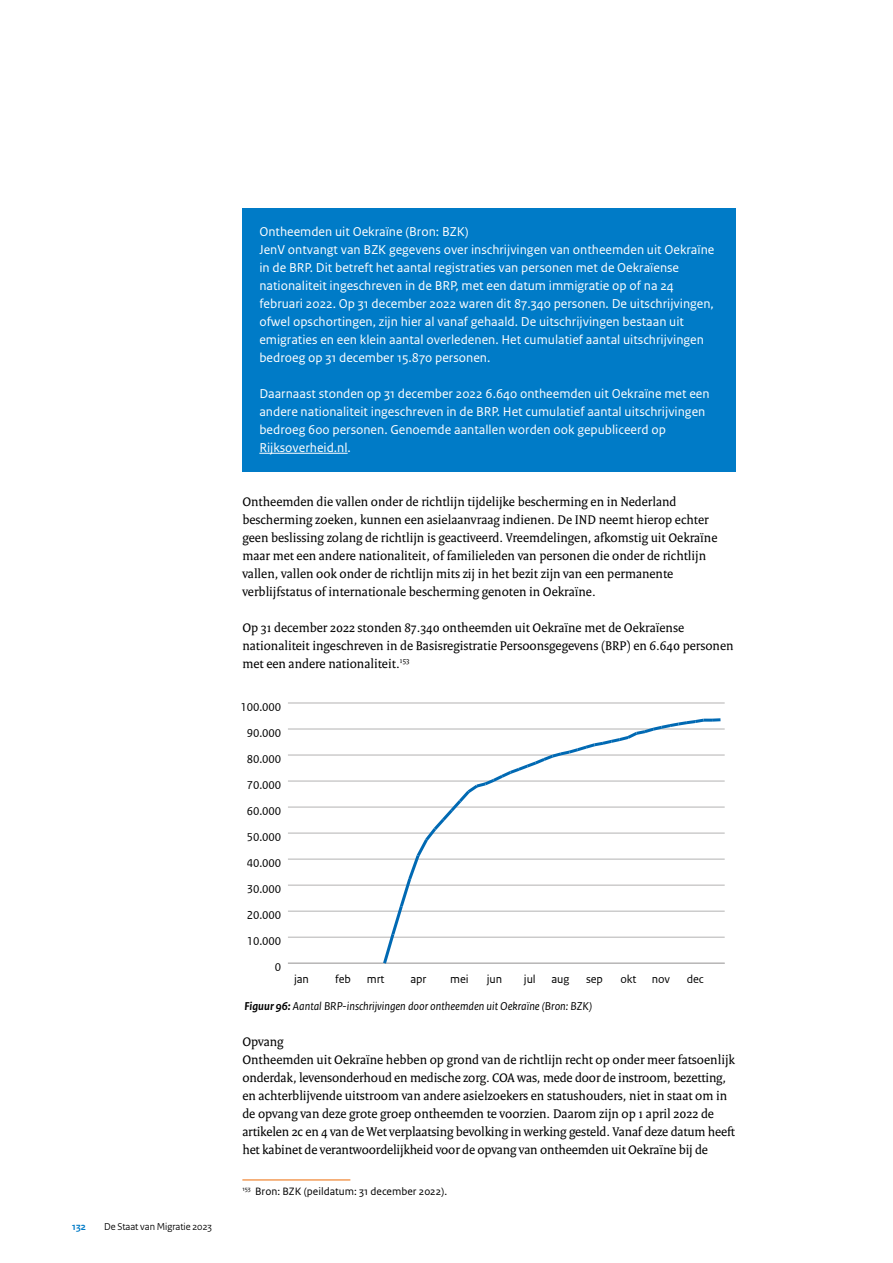
<style>
.page{position:relative;width:893px;height:1263px;background:#fff}
.page>*{position:absolute;margin:0;border:0;box-sizing:border-box;transform-origin:0 0}
._10_RO_Broodtekst_Serif{font:13.5px/18px "Rijksoverheid Serif";color:#000}
.Kader_broodtekst{font:13.5px/18px "Rijksoverheid Sans Text";color:#fff}
.t1{font:12px "Rijksoverheid Sans Text TT";letter-spacing:-.01em;color:#000}
.Figuurtitel{font:italic 12px "Rijksoverheid Sans Text";color:#000}
._14_RO_Voetnoot{font:11.25px "Rijksoverheid Sans Text";color:#000}
.t2{font:10.5px "Rijksoverheid Sans Heading";color:#000}
.t3{font:700 10.5px "Rijksoverheid Sans Heading";color:#007bc7}
.s1{font-weight:700}
</style>
<div class="page">
<div style="left:242px;top:208px;width:494px;height:47px;background:#007bc7"></div>
<div style="left:242px;top:226px;width:494px;height:155px;background:#007bc7"></div>
<div style="left:242px;top:370px;width:494px;height:101px;background:#007bc7"></div>
<hr style="left:259px;top:453px;width:89px;height:1px;background:#fff">
<hr style="left:288px;top:963px;width:437px;height:1px;background:#b3b2b2">
<hr style="left:288px;top:937px;width:437px;height:1px;background:#b3b2b2">
<hr style="left:288px;top:911px;width:437px;height:1px;background:#b3b2b2">
<hr style="left:288px;top:885px;width:437px;height:1px;background:#b3b2b2">
<hr style="left:288px;top:859px;width:437px;height:1px;background:#b3b2b2">
<hr style="left:288px;top:833px;width:437px;height:1px;background:#b3b2b2">
<hr style="left:288px;top:807px;width:437px;height:1px;background:#b3b2b2">
<hr style="left:288px;top:781px;width:437px;height:1px;background:#b3b2b2">
<hr style="left:288px;top:755px;width:437px;height:1px;background:#b3b2b2">
<hr style="left:288px;top:729px;width:437px;height:1px;background:#b3b2b2">
<hr style="left:288px;top:703px;width:437px;height:1px;background:#b3b2b2">
<svg style="left:381px;top:718px;width:339px;height:246px"></svg>
<hr style="left:242px;top:1179px;width:108px;height:1px;background:#ed6b06">
<p class="t3" style="left:72px;top:1221px;width:15px">132</p>
<p class="t2" style="left:104px;top:1221px;width:109px">De Staat van Migratie 2023</p>
<p class="Kader_broodtekst" style="left:259px;top:223px;width:211px">Ontheemden uit Oekraïne (Bron: BZK)</p>
<p class="Kader_broodtekst" style="left:259px;top:241px;width:456px">JenV ontvangt van BZK gegevens over inschrijvingen van ontheemden uit Oekraïne in de BRP. Dit betreft het aantal registraties van personen met de Oekraïense nationaliteit ingeschreven in de BRP, met een datum immigratie op of na 24 februari 2022. Op 31 december 2022 waren dit 87.340 personen. De uitschrijvingen, ofwel opschortingen, zijn hier al vanaf gehaald. De uitschrijvingen bestaan uit emigraties en een klein aantal overledenen. Het cumulatief aantal uitschrijvingen bedroeg op 31 december 15.870 personen.</p>
<p class="Kader_broodtekst" style="left:259px;top:385px;width:452px">Daarnaast stonden op 31 december 2022 6.640 ontheemden uit Oekraïne met een andere nationaliteit ingeschreven in de BRP. Het cumulatief aantal uitschrijvingen bedroeg 600 personen. Genoemde aantallen worden ook gepubliceerd op Rijksoverheid.nl.</p>
<p class="_10_RO_Broodtekst_Serif" style="left:242px;top:492px;width:477px">Ontheemden die vallen onder de richtlijn tijdelijke bescherming en in Nederland bescherming zoeken, kunnen een asielaanvraag indienen. De IND neemt hierop echter geen beslissing zolang de richtlijn is geactiveerd. Vreemdelingen, afkomstig uit Oekraïne maar met een andere nationaliteit, of familieleden van personen die onder de richtlijn vallen, vallen ook onder de richtlijn mits zij in het bezit zijn van een permanente verblijfstatus of internationale bescherming genoten in Oekraïne.</p>
<p class="_10_RO_Broodtekst_Serif" style="left:242px;top:618px;width:493px">Op 31 december 2022 stonden 87.340 ontheemden uit Oekraïne met de Oekraïense nationaliteit ingeschreven in de Basisregistratie Persoonsgegevens (BRP) en 6.640 personen met een andere nationaliteit.<sup>153</sup></p>
<p class="t1" style="left:241px;top:700px;width:42px">100.000</p>
<p class="t1" style="left:247px;top:726px;width:36px">90.000</p>
<p class="t1" style="left:247px;top:752px;width:36px">80.000</p>
<p class="t1" style="left:247px;top:778px;width:36px">70.000</p>
<p class="t1" style="left:247px;top:804px;width:36px">60.000</p>
<p class="t1" style="left:247px;top:830px;width:36px">50.000</p>
<p class="t1" style="left:247px;top:856px;width:36px">40.000</p>
<p class="t1" style="left:247px;top:882px;width:36px">30.000</p>
<p class="t1" style="left:247px;top:908px;width:36px">20.000</p>
<p class="t1" style="left:247px;top:934px;width:36px">10.000</p>
<p class="t1" style="left:275px;top:960px;width:8px">0</p>
<p class="t1" style="left:294px;top:972px;width:16px">jan</p>
<p class="t1" style="left:335px;top:972px;width:17px">feb</p>
<p class="t1" style="left:367px;top:972px;width:19px">mrt</p>
<p class="t1" style="left:411px;top:972px;width:17px">apr</p>
<p class="t1" style="left:450px;top:972px;width:20px">mei</p>
<p class="t1" style="left:487px;top:972px;width:17px">jun</p>
<p class="t1" style="left:524px;top:972px;width:13px">jul</p>
<p class="t1" style="left:551px;top:972px;width:19px">aug</p>
<p class="t1" style="left:586px;top:972px;width:18px">sep</p>
<p class="t1" style="left:620px;top:972px;width:17px">okt</p>
<p class="t1" style="left:652px;top:972px;width:20px">nov</p>
<p class="t1" style="left:687px;top:972px;width:18px">dec</p>
<p class="Figuurtitel" style="left:245px;top:999px;width:349px"><span class="s1">Figuur 96:</span> Aantal BRP-inschrijvingen door ontheemden uit Oekraïne (Bron: BZK)</p>
<p class="_10_RO_Broodtekst_Serif" style="left:242px;top:1032px;width:43px">Opvang</p>
<p class="_10_RO_Broodtekst_Serif" style="left:242px;top:1050px;width:494px">Ontheemden uit Oekraïne hebben op grond van de richtlijn recht op onder meer fatsoenlijk onderdak, levensonderhoud en medische zorg. COA was, mede door de instroom, bezetting, en achterblijvende uitstroom van andere asielzoekers en statushouders, niet in staat om in de opvang van deze grote groep ontheemden te voorzien. Daarom zijn op 1 april 2022 de artikelen 2c en 4 van de Wet verplaatsing bevolking in werking gesteld. Vanaf deze datum heeft het kabinet de verantwoordelijkheid voor de opvang van ontheemden uit Oekraïne bij de</p>
<p class="_14_RO_Voetnoot" style="left:242px;top:1185px;width:206px"><sup>153</sup> Bron: BZK (peildatum: 31 december 2022).</p>
</div>
